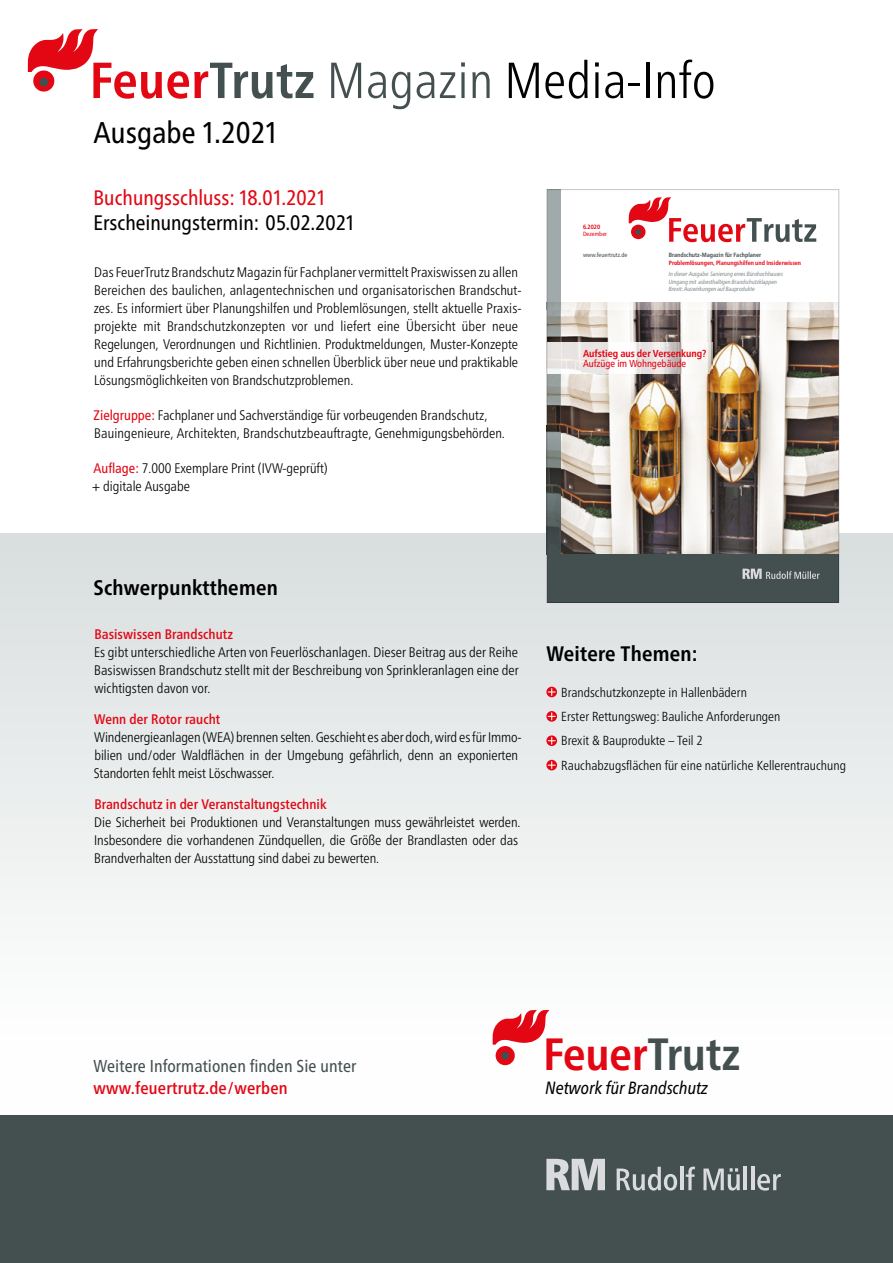
<style>
.page{position:relative;width:893px;height:1263px;background:#fff}
.page>*{position:absolute;margin:0;border:0;box-sizing:border-box;transform-origin:0 0}
.t1{font:300 condensed 50.7px "Frutiger Neue LT Pro";letter-spacing:.01em;color:#000}
.t2{font:700 condensed 45.15px "Frutiger Neue LT Pro";color:#e30613}
.t3{font:condensed 30px "Frutiger Neue LT Pro";color:#000}
.t4{font:700 condensed 21px "Frutiger Neue LT Pro";letter-spacing:.01em;color:#000}
.t5{font:condensed 21px "Frutiger Neue LT Pro";color:#000}
.t6{font:condensed 21px "Frutiger Neue LT Pro";color:#e30613}
.t7{font:italic condensed 17.7px "Frutiger Neue LT Pro";color:#000}
.t8{font:condensed 17.25px "Frutiger Neue LT Pro";letter-spacing:.005em;color:#444f50}
.t9{font:500 condensed 17.25px "Frutiger Neue LT Pro";letter-spacing:.01em;color:#e30613}
.t10{font:300 condensed 13.8px/18px "Frutiger Neue LT Pro";color:#000}
.t11{font:500 condensed 13.8px "Frutiger Neue LT Pro";letter-spacing:.005em;color:#e30613}
.t12{font:300 condensed 13.2px/24.5px "Frutiger Neue LT Pro";letter-spacing:.005em;color:#000}
.t13{font:700 condensed 10.2px "Frutiger Neue LT Pro";letter-spacing:-.005em;color:#e30613}
.t14{font:condensed 10.2px "Frutiger Neue LT Pro";letter-spacing:-.01em;color:#e30613}
.t15{font:italic condensed 6.15px/7.8px "Frutiger Neue LT Pro";letter-spacing:-.005em;color:#727e7f}
.t16{font:700 condensed 6.15px "Frutiger Neue LT Pro";color:#e30613}
.t17{font:700 condensed 6.15px "Frutiger Neue LT Pro";color:#444f50}
.t18{font:condensed 6.15px "Frutiger Neue LT Pro";color:#444f50}
.t19{font:condensed 6.15px "Frutiger Neue LT Pro";color:#e30613}
.s1{font-weight:700;color:#e30613}
.s2{font-weight:700;color:#444f50}
.s3{color:#444f50}
.s4{font-weight:400;color:#e30613}
</style>
<div class="page">
<div style="left:0;top:534px;width:893px;height:581px;background:linear-gradient(to bottom,#d9dede,#fff)"></div>
<svg style="left:629px;top:197px;width:187px;height:45px"></svg>
<img style="left:548px;top:302px;width:289px;height:252px">
<div style="left:547px;top:190px;width:14px;height:112px;background:#a0aaab"></div>
<div style="left:547px;top:554px;width:292px;height:48px;background:#444f50"></div>
<svg style="left:742px;top:569px;width:78px;height:10px"></svg>
<img style="left:548px;top:426px;width:13px;height:128px">
<img style="left:548px;top:342px;width:164px;height:31px">
<div style="left:546px;top:189px;width:293px;height:414px;border:1px solid #c6c6c6"></div>
<div style="left:0;top:1115px;width:893px;height:148px;background:#444f50"></div>
<svg style="left:546px;top:1159px;width:59px;height:31px"></svg>
<svg style="left:617px;top:1167px;width:60px;height:23px"></svg>
<hr style="left:680px;top:1167px;width:3px;height:23px;background:#fff">
<svg style="left:686px;top:1166px;width:9px;height:24px"></svg>
<svg style="left:703px;top:1168px;width:37px;height:22px"></svg>
<hr style="left:744px;top:1167px;width:3px;height:23px;background:#fff">
<hr style="left:751px;top:1167px;width:3px;height:23px;background:#fff">
<svg style="left:757px;top:1174px;width:24px;height:16px"></svg>
<div style="left:496px;top:1046px;width:19px;height:19px;background:#e30613;border-radius:50%"></div>
<div style="left:501px;top:1052px;width:8px;height:7px;background:#444f50;border-radius:50%"></div>
<svg style="left:493px;top:1010px;width:56px;height:34px"></svg>
<div style="left:33px;top:70px;width:21px;height:22px;background:#e30613;border-radius:50%"></div>
<div style="left:39px;top:78px;width:9px;height:8px;background:#444f50;border-radius:50%"></div>
<svg style="left:28px;top:29px;width:70px;height:43px"></svg>
<svg style="left:546px;top:687px;width:11px;height:10px"></svg>
<svg style="left:548px;top:688px;width:7px;height:7px"></svg>
<svg style="left:546px;top:711px;width:11px;height:11px"></svg>
<svg style="left:548px;top:713px;width:7px;height:7px"></svg>
<svg style="left:546px;top:735px;width:11px;height:11px"></svg>
<svg style="left:548px;top:737px;width:7px;height:7px"></svg>
<svg style="left:546px;top:760px;width:11px;height:10px"></svg>
<svg style="left:548px;top:762px;width:7px;height:7px"></svg>
<h1 class="t1" style="left:90px;top:51px;width:627px"><span class="s1">Feuer</span><span class="s2">Trutz</span> <span class="s3">Magazin</span> Media-Info</h1>
<h3 class="t3" style="left:94px;top:115px;width:185px">Ausgabe 1.2021</h3>
<h3 class="t6" style="left:94px;top:185px;width:233px">Buchungsschluss: 18.01.2021</h3>
<h3 class="t5" style="left:94px;top:210px;width:262px">Erscheinungstermin: 05.02.2021</h3>
<p class="t10" style="left:94px;top:263px;width:429px">Das FeuerTrutz Brandschutz Magazin für Fachplaner vermittelt Praxiswissen zu allen Bereichen des baulichen, anlagentechnischen und organisatorischen Brandschut&shy;zes. Es informiert über Planungshilfen und Problemlösungen, stellt aktuelle Praxis&shy;projekte mit Brandschutzkonzepten vor und liefert eine Übersicht über neue Regelungen, Verordnungen und Richtlinien. Produktmeldungen, Muster-Konzepte und Erfahrungsberichte geben einen schnellen Überblick über neue und praktikable Lösungsmöglichkeiten von Brandschutzproblemen.</p>
<p class="t10" style="left:94px;top:406px;width:413px"><span class="s4">Zielgruppe:</span> Fachplaner und Sachverständige für vorbeugenden Brandschutz,<br>Bauingenieure, Architekten, Brandschutzbeauftragte, Genehmigungsbehörden.</p>
<p class="t10" style="left:92px;top:459px;width:237px"><span class="s4">Auflage:</span> 7.000 Exemplare Print (IVW-geprüft) + digitale Ausgabe</p>
<p class="t16" style="left:583px;top:223px;width:19px">6.2020</p>
<p class="t19" style="left:583px;top:231px;width:26px">Dezember</p>
<p class="t18" style="left:583px;top:251px;width:46px">www.feuertrutz.de</p>
<p class="t17" style="left:669px;top:251px;width:94px">Brandschutz-Magazin für Fachplaner</p>
<p class="t16" style="left:669px;top:259px;width:134px">Problemlösungen, Planungshilfen und Insiderwissen</p>
<p class="t15" style="left:669px;top:270px;width:116px">In dieser Ausgabe: Sanierung eines Bürohochhauses<br>Umgang mit asbesthaltigen Brandschutzklappen<br>Brexit: Auswirkungen auf Bauprodukte</p>
<p class="t13" style="left:583px;top:347px;width:125px">Aufstieg aus der Versenkung?</p>
<p class="t14" style="left:583px;top:357px;width:105px">Aufzüge im Wohngebäude</p>
<h3 class="t4" style="left:94px;top:575px;width:186px">Schwerpunktthemen</h3>
<p class="t11" style="left:94px;top:626px;width:140px">Basiswissen Brandschutz</p>
<p class="t10" style="left:94px;top:643px;width:426px;text-align:justify">Es gibt unterschiedliche Arten von Feuerlöschanlagen. Dieser Beitrag aus der Reihe Basiswissen Brandschutz stellt mit der Beschreibung von Sprinkleranlagen eine der wichtigsten davon vor.</p>
<p class="t11" style="left:94px;top:711px;width:128px">Wenn der Rotor raucht</p>
<p class="t10" style="left:94px;top:728px;width:429px">Windenergieanlagen (WEA) brennen selten. Geschieht es aber doch, wird es für Immo&shy;bilien und/oder Waldflächen in der Umgebung gefährlich, denn an exponierten<br>Standorten fehlt meist Löschwasser.</p>
<p class="t11" style="left:94px;top:796px;width:234px">Brandschutz in der Veranstaltungstechnik</p>
<p class="t10" style="left:94px;top:813px;width:428px">Die Sicherheit bei Produktionen und Veranstaltungen muss gewährleistet werden.<br>Insbesondere die vorhandenen Zündquellen, die Größe der Brandlasten oder das<br>Brandverhalten der Ausstattung sind dabei zu bewerten.</p>
<h3 class="t4" style="left:546px;top:641px;width:153px">Weitere Themen:</h3>
<p class="t12" style="left:561px;top:680px;width:286px">Brandschutzkonzepte in Hallenbädern<br>Erster Rettungsweg: Bauliche Anforderungen<br>Brexit &amp; Bauprodukte – Teil 2<br>Rauchabzugsflächen für eine natürliche Kellerentrauchung</p>
<p class="t8" style="left:94px;top:1055px;width:264px">Weitere Informationen finden Sie unter</p>
<p class="t9" style="left:94px;top:1078px;width:196px">www.feuertrutz.de/werben</p>
<h2 class="t2" style="left:543px;top:1027px;width:199px">Feuer<span class="s3">Trutz</span></h2>
<p class="t7" style="left:546px;top:1077px;width:164px">Network für Brandschutz</p>
</div>
